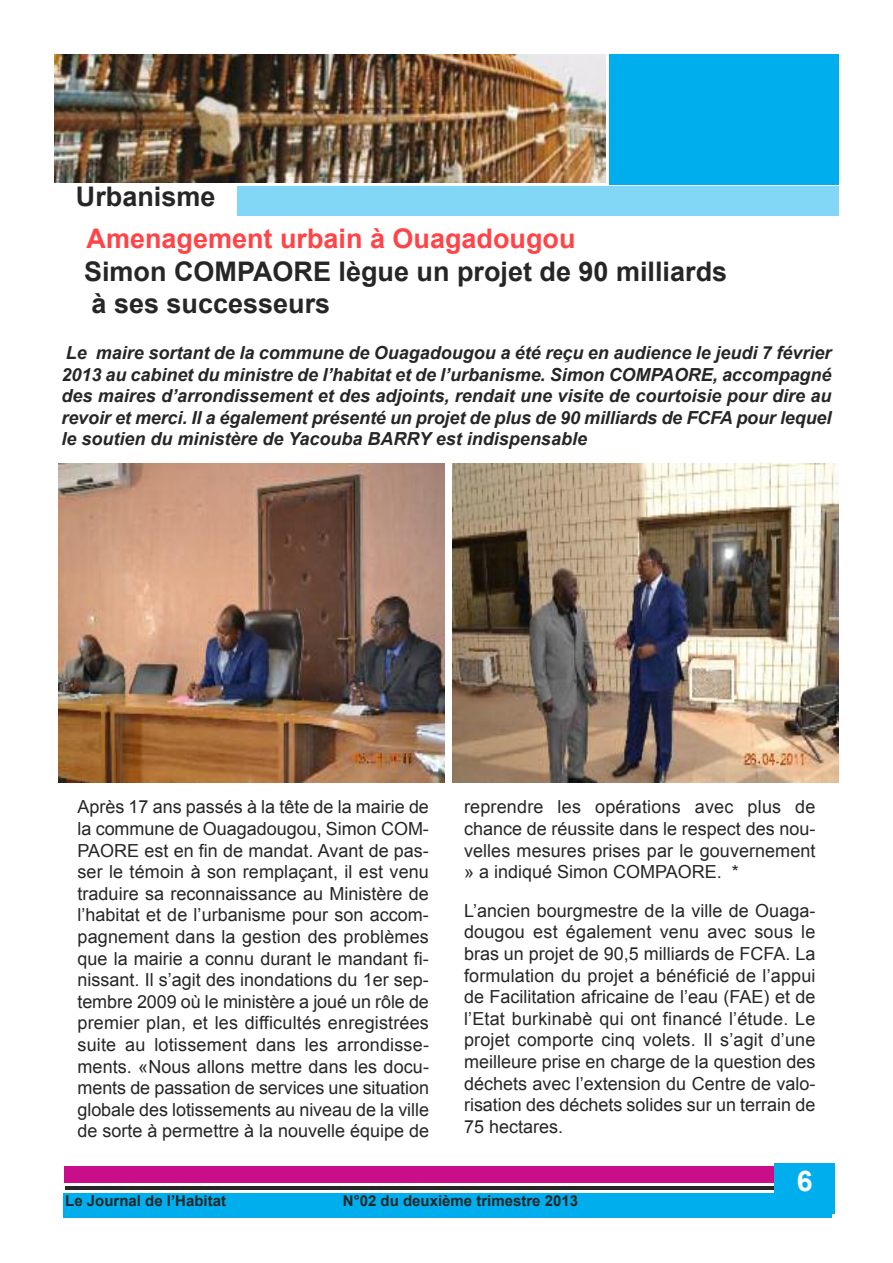
<style>
.page{position:relative;width:893px;height:1263px;background:#fff}
.page>*{position:absolute;margin:0;border:0;box-sizing:border-box;transform-origin:0 0}
.t1{font:700 28.5px "Arial";color:#fff}
.t2{font:700 27px/32.4px "Arial";color:#272627}
.t3{font:700 27px "Arial";color:#ff4447}
.t4{font:18px/21.6px "Arial";color:#272627;text-align:justify}
.t5{font:italic 700 18px/21.6px "Arial";color:#272627;text-align:justify}
.t6{font:700 15px "Arial";color:#272627}
</style>
<div class="page">
<div style="left:609px;top:54px;width:230px;height:131px;background:#00aded"></div>
<img style="left:54px;top:54px;width:551px;height:128px">
<div style="left:237px;top:186px;width:602px;height:30px;background:#82d7f6"></div>
<div style="left:64px;top:1193px;width:768px;height:25px;background:#00aded"></div>
<hr style="left:65px;top:1186px;width:767px;height:4px;background:#272627">
<div style="left:64px;top:1166px;width:770px;height:17px;background:#ca0d89"></div>
<img style="left:58px;top:463px;width:386px;height:320px">
<img style="left:452px;top:463px;width:387px;height:319px">
<div style="left:774px;top:1163px;width:61px;height:50px;background:#00aded"></div>
<h2 class="t2" style="left:76px;top:180px;width:141px">Urbanisme</h2>
<h2 class="t3" style="left:87px;top:224px;width:491px">Amenagement urbain à Ouagadougou</h2>
<h2 class="t2" style="left:84px;top:255px;width:645px">Simon COMPAORE lègue un projet de 90 milliards à ses successeurs</h2>
<p class="t5" style="left:61px;top:342px;width:771px">Le maire sortant de la commune de Ouagadougou a été reçu en audience le jeudi 7 février 2013 au cabinet du ministre de l’habitat et de l’urbanisme. Simon COMPAORE, accompagné des maires d’arrondissement et des adjoints, rendait une visite de courtoisie pour dire au revoir et merci. Il a également présenté un projet de plus de 90 milliards de FCFA pour lequel le soutien du ministère de Yacouba BARRY est indispensable</p>
<p class="t4" style="left:77px;top:796px;width:353px">Après 17 ans passés à la tête de la mairie de la commune de Ouagadougou, Simon COM-PAORE est en fin de mandat. Avant de pas&shy;ser le témoin à son remplaçant, il est venu traduire sa reconnaissance au Ministère de l’habitat et de l’urbanisme pour son accom&shy;pagnement dans la gestion des problèmes que la mairie a connu durant le mandant fi&shy;nissant. Il s’agit des inondations du 1er sep&shy;tembre 2009 où le ministère a joué un rôle de premier plan, et les difficultés enregistrées suite au lotissement dans les arrondisse&shy;ments. «Nous allons mettre dans les docu&shy;ments de passation de services une situation globale des lotissements au niveau de la ville de sorte à permettre à la nouvelle équipe de</p>
<p class="t4" style="left:464px;top:796px;width:353px">reprendre les opérations avec plus de chance de réussite dans le respect des nou&shy;velles mesures prises par le gouvernement » a indiqué Simon COMPAORE. *</p>
<p class="t4" style="left:464px;top:900px;width:353px">L’ancien bourgmestre de la ville de Ouaga&shy;dougou est également venu avec sous le bras un projet de 90,5 milliards de FCFA. La formulation du projet a bénéficié de l’appui de Facilitation africaine de l’eau (FAE) et de l’Etat burkinabè qui ont financé l’étude. Le projet comporte cinq volets. Il s’agit d’une meilleure prise en charge de la question des déchets avec l’extension du Centre de valo&shy;risation des déchets solides sur un terrain de 75 hectares.</p>
<p class="t6" style="left:65px;top:1192px;width:162px">Le Journal de l’Habitat</p>
<p class="t6" style="left:343px;top:1192px;width:237px">N°02 du deuxième trimestre 2013</p>
<h1 class="t1" style="left:797px;top:1165px;width:17px">6</h1>
</div>
